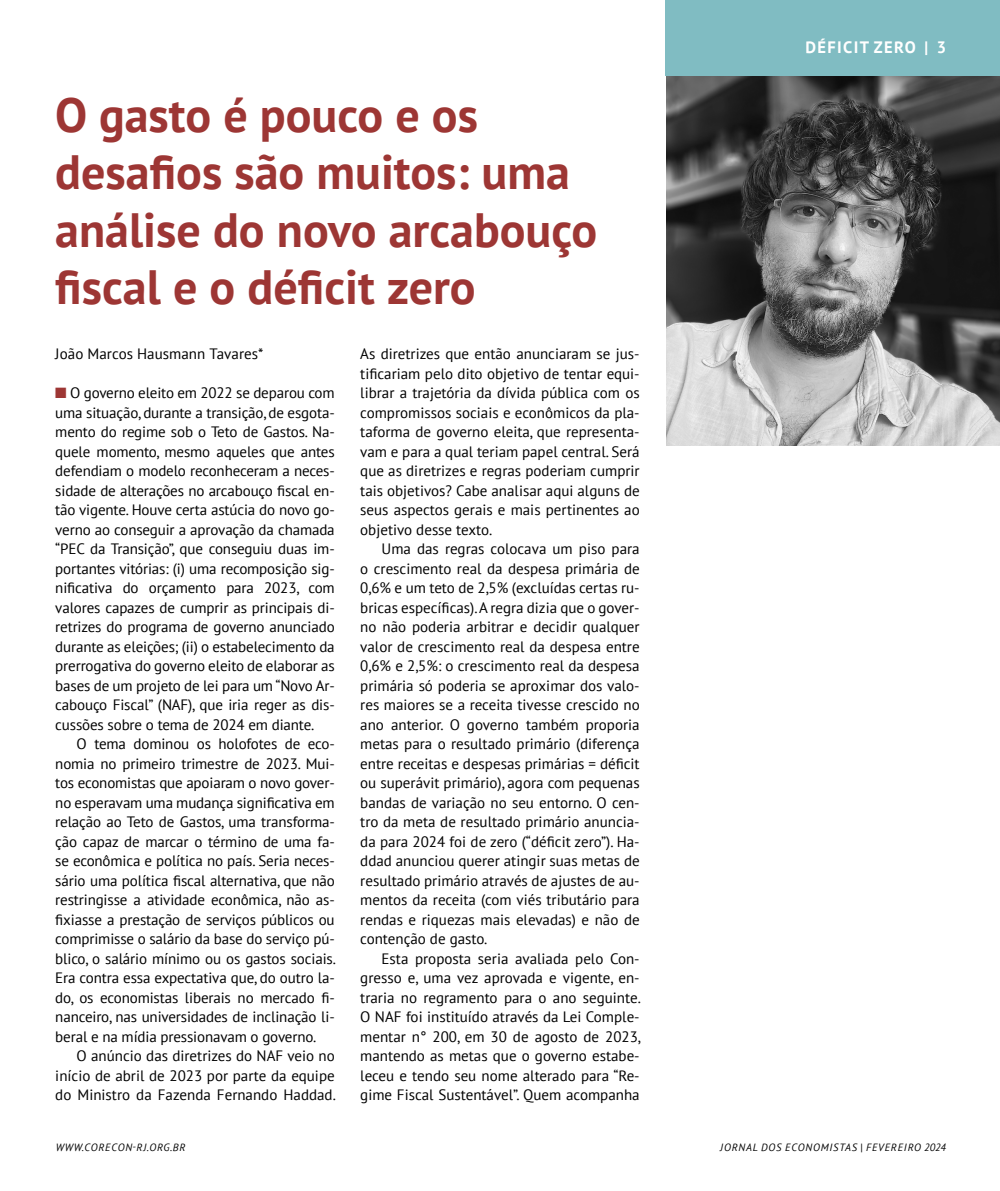
<style>
.page{position:relative;width:1000px;height:1191px;background:#fff}
.page>*{position:absolute;margin:0;border:0;box-sizing:border-box;transform-origin:0 0}
.t1{font:700 48px/57.6px "PT Sans";color:#9d3634}
.t2{font:700 16.5px "PT Sans";letter-spacing:.08em;color:#fff}
.t3{font:15px/19.5px "PT Sans";color:#000;text-align:justify}
.t4{font:italic 10.5px "PT Sans";letter-spacing:.08em;color:#000}
.s1{color:#9d3634}
</style>
<div class="page">
<div style="left:665px;top:0;width:334px;height:76px;background:#80bcc2"></div>
<img style="left:666px;top:76px;width:333px;height:369px">
<h1 class="t1" style="left:55px;top:85px;width:543px">O gasto é pouco e os desafios são muitos: uma análise do novo arcabouço fiscal e o déficit zero</h1>
<p class="t3" style="left:55px;top:344px;width:209px">João Marcos Hausmann Tavares*</p>
<p class="t3" style="left:55px;top:383px;width:281px"><span class="s1">■</span> O governo eleito em 2022 se deparou com uma situação, durante a transição, de esgota&shy;mento do regime sob o Teto de Gastos. Na&shy;quele momento, mesmo aqueles que antes defendiam o modelo reconheceram a neces&shy;sidade de alterações no arcabouço fiscal en&shy;tão vigente. Houve certa astúcia do novo go&shy;verno ao conseguir a aprovação da chamada “PEC da Transição”, que conseguiu duas im&shy;portantes vitórias: (i) uma recomposição sig&shy;nificativa do orçamento para 2023, com valores capazes de cumprir as principais di&shy;retrizes do programa de governo anunciado durante as eleições; (ii) o estabelecimento da prerrogativa do governo eleito de elaborar as bases de um projeto de lei para um “Novo Ar&shy;cabouço Fiscal” (NAF), que iria reger as dis&shy;cussões sobre o tema de 2024 em diante.</p>
<p class="t3" style="left:55px;top:734px;width:282px;text-indent:21px">O tema dominou os holofotes de eco&shy;nomia no primeiro trimestre de 2023. Mui&shy;tos economistas que apoiaram o novo gover&shy;no esperavam uma mudança significativa em relação ao Teto de Gastos, uma transforma&shy;ção capaz de marcar o término de uma fa&shy;se econômica e política no país. Seria neces&shy;sário uma política fiscal alternativa, que não restringisse a atividade econômica, não as&shy;fixiasse a prestação de serviços públicos ou comprimisse o salário da base do serviço pú&shy;blico, o salário mínimo ou os gastos sociais.<br>Era contra essa expectativa que, do outro la&shy;do, os economistas liberais no mercado fi&shy;nanceiro, nas universidades de inclinação li&shy;beral e na mídia pressionavam o governo.</p>
<p class="t3" style="left:55px;top:1046px;width:282px;text-indent:21px">O anúncio das diretrizes do NAF veio no início de abril de 2023 por parte da equipe do Ministro da Fazenda Fernando Haddad.</p>
<p class="t3" style="left:360px;top:344px;width:281px">As diretrizes que então anunciaram se jus&shy;tificariam pelo dito objetivo de tentar equi&shy;librar a trajetória da dívida pública com os compromissos sociais e econômicos da pla&shy;taforma de governo eleita, que representa&shy;vam e para a qual teriam papel central. Será que as diretrizes e regras poderiam cumprir tais objetivos? Cabe analisar aqui alguns de seus aspectos gerais e mais pertinentes ao objetivo desse texto.</p>
<p class="t3" style="left:360px;top:539px;width:281px;text-indent:21px">Uma das regras colocava um piso para o crescimento real da despesa primária de 0,6% e um teto de 2,5% (excluídas certas ru&shy;bricas específicas). A regra dizia que o gover&shy;no não poderia arbitrar e decidir qualquer valor de crescimento real da despesa entre 0,6% e 2,5%: o crescimento real da despesa primária só poderia se aproximar dos valo&shy;res maiores se a receita tivesse crescido no ano anterior. O governo também proporia metas para o resultado primário (diferença entre receitas e despesas primárias = déficit ou superávit primário), agora com pequenas bandas de variação no seu entorno. O cen&shy;tro da meta de resultado primário anuncia&shy;da para 2024 foi de zero (“déficit zero”). Ha&shy;ddad anunciou querer atingir suas metas de resultado primário através de ajustes de au&shy;mentos da receita (com viés tributário para rendas e riquezas mais elevadas) e não de contenção de gasto.</p>
<p class="t3" style="left:360px;top:948px;width:282px;text-indent:21px">Esta proposta seria avaliada pelo Con&shy;gresso e, uma vez aprovada e vigente, en&shy;traria no regramento para o ano seguinte.<br>O NAF foi instituído através da Lei Comple&shy;mentar n° 200, em 30 de agosto de 2023, mantendo as metas que o governo estabe&shy;leceu e tendo seu nome alterado para “Re&shy;gime Fiscal Sustentável”. Quem acompanha</p>
<p class="t2" style="left:805px;top:37px;width:142px">DÉFICIT ZERO | 3</p>
<p class="t4" style="left:56px;top:1140px;width:131px">WWW.CORECON-RJ.ORG.BR</p>
<p class="t4" style="left:720px;top:1140px;width:227px">JORNAL DOS ECONOMISTAS | FEVEREIRO 2024</p>
</div>
